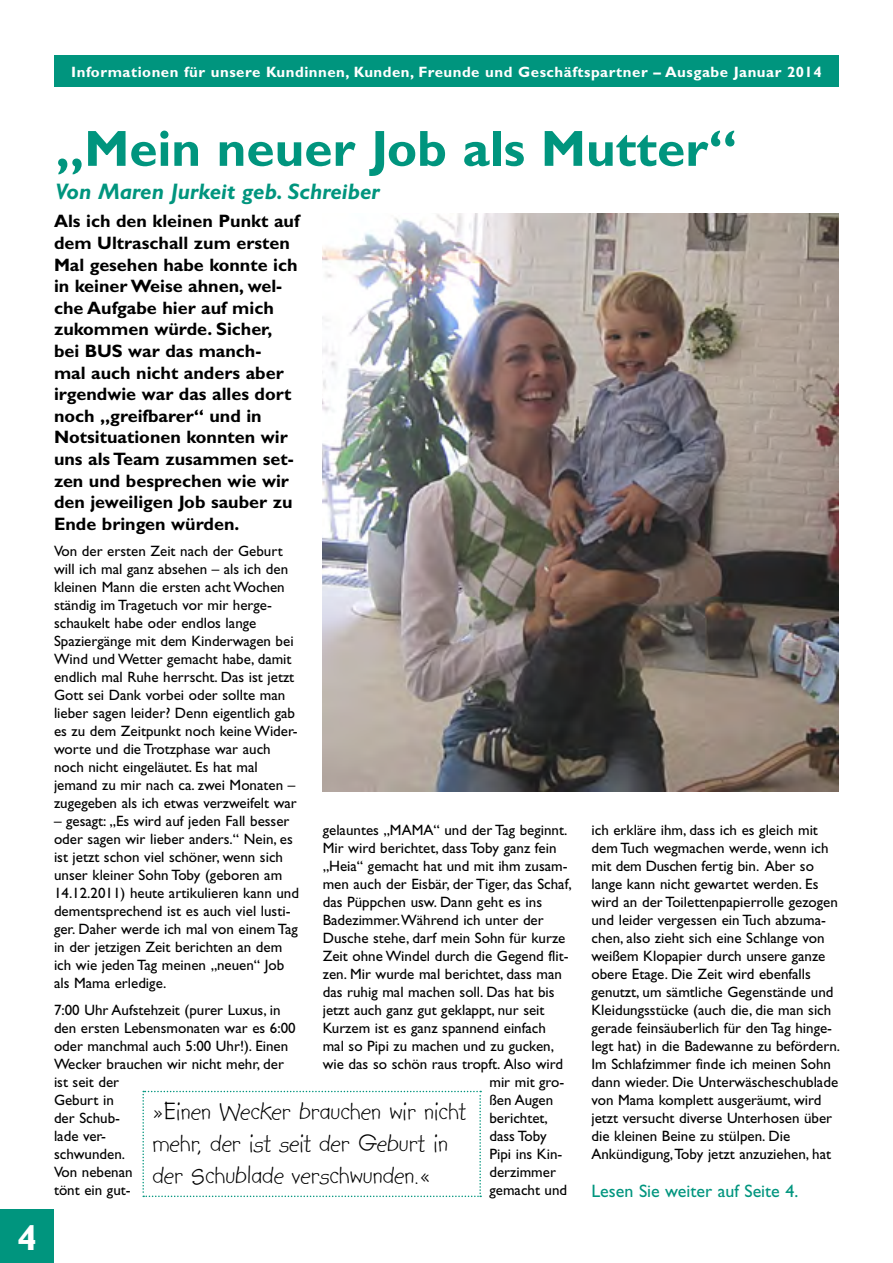
<style>
.page{position:relative;width:893px;height:1263px;background:#fff}
.page>*{position:absolute;margin:0;border:0;box-sizing:border-box;transform-origin:0 0}
.t1{font:700 51px "Gill Sans";color:#00957e}
.t2{font:700 36px "Gill Sans";color:#fff}
.t3{font:27px/32.4px "Kidprint";color:#000}
.t4{font:italic 700 22.5px "Gill Sans";color:#00957e}
.t5{font:700 18px/21.6px "Gill Sans";color:#000}
.t6{font:18px "Gill Sans";color:#00957e}
.t7{font:15px/18px "Gill Sans";color:#000}
.t8{font:700 15px "Gill Sans";letter-spacing:.035em;color:#fff}
</style>
<div class="page">
<div style="left:54px;top:55px;width:785px;height:32px;background:#00957e"></div>
<div style="left:0;top:1209px;width:54px;height:54px;background:#00957e"></div>
<img style="left:323px;top:214px;width:516px;height:577px">
<svg style="left:142px;top:1091px;width:339px;height:106px"></svg>
<p class="t8" style="left:71px;top:63px;width:752px">Informationen für unsere Kundinnen, Kunden, Freunde und Geschäftspartner – Ausgabe Januar 2014</p>
<h2 class="t2" style="left:17px;top:1216px;width:21px">4</h2>
<h1 class="t1" style="left:56px;top:118px;width:683px">„Mein neuer Job als Mutter“</h1>
<p class="t5" style="left:54px;top:210px;width:247px">Als ich den kleinen Punkt auf dem Ultraschall zum ersten<br>Mal gesehen habe konnte ich in keiner Weise ahnen, wel&shy;che Aufgabe hier auf mich zukommen würde. Sicher, bei BUS war das manch-<br>mal auch nicht anders aber irgendwie war das alles dort noch „greifbarer“ und in<br>Notsituationen konnten wir uns als Team zusammen set&shy;zen und besprechen wie wir den jeweiligen Job sauber zu<br>Ende bringen würden.</p>
<p class="t7" style="left:54px;top:542px;width:245px">Von der ersten Zeit nach der Geburt will ich mal ganz absehen – als ich den kleinen Mann die ersten acht Wochen ständig im Tragetuch vor mir herge&shy;schaukelt habe oder endlos lange Spaziergänge mit dem Kinderwagen bei Wind und Wetter gemacht habe, damit endlich mal Ruhe herrscht. Das ist jetzt Gott sei Dank vorbei oder sollte man lieber sagen leider? Denn eigentlich gab es zu dem Zeitpunkt noch keine Wider&shy;worte und die Trotzphase war auch noch nicht eingeläutet. Es hat mal jemand zu mir nach ca. zwei Monaten – zugegeben als ich etwas verzweifelt war</p>
<p class="t7" style="left:54px;top:812px;width:247px">– gesagt: „Es wird auf jeden Fall besser oder sagen wir lieber anders.“ Nein, es ist jetzt schon viel schöner, wenn sich unser kleiner Sohn Toby (geboren am 14.12.2011) heute artikulieren kann und dementsprechend ist es auch viel lusti&shy;ger. Daher werde ich mal von einem Tag in der jetzigen Zeit berichten an dem ich wie jeden Tag meinen „neuen“ Job als Mama erledige.</p>
<p class="t7" style="left:54px;top:1001px;width:243px">7:00 Uhr Aufstehzeit (purer Luxus, in den ersten Lebensmonaten war es 6:00 oder manchmal auch 5:00 Uhr!). Einen<br>Wecker brauchen wir nicht mehr, der ist seit der<br>Geburt in<br>der Schub-<br>lade ver-<br>schwunden.<br>Von nebenan<br>tönt ein gut-</p>
<h3 class="t4" style="left:56px;top:178px;width:326px">Von Maren Jurkeit geb. Schreiber</h3>
<p class="t7" style="left:323px;top:821px;width:246px">gelauntes „MAMA“ und der Tag beginnt.</p>
<p class="t7" style="left:323px;top:839px;width:235px">Mir wird berichtet, dass Toby ganz fein</p>
<p class="t7" style="left:323px;top:857px;width:246px">„Heia“ gemacht hat und mit ihm zusam-</p>
<p class="t7" style="left:323px;top:875px;width:250px">men auch der Eisbär, der Tiger, das Schaf,</p>
<p class="t7" style="left:323px;top:893px;width:221px">das Püppchen usw. Dann geht es ins</p>
<p class="t7" style="left:323px;top:911px;width:223px">Badezimmer. Während ich unter der</p>
<p class="t7" style="left:323px;top:929px;width:244px">Dusche stehe, darf mein Sohn für kurze</p>
<p class="t7" style="left:323px;top:947px;width:247px">Zeit ohne Windel durch die Gegend flit-</p>
<p class="t7" style="left:323px;top:965px;width:241px">zen. Mir wurde mal berichtet, dass man</p>
<p class="t7" style="left:323px;top:983px;width:233px">das ruhig mal machen soll. Das hat bis</p>
<p class="t7" style="left:323px;top:1001px;width:223px">jetzt auch ganz gut geklappt, nur seit</p>
<p class="t7" style="left:323px;top:1019px;width:225px">Kurzem ist es ganz spannend einfach</p>
<p class="t7" style="left:323px;top:1037px;width:233px">mal so Pipi zu machen und zu gucken,</p>
<p class="t7" style="left:323px;top:1055px;width:242px">wie das so schön raus tropft. Also wird</p>
<p class="t7" style="left:489px;top:1073px;width:76px">mir mit gro-</p>
<p class="t7" style="left:489px;top:1091px;width:65px">ßen Augen</p>
<p class="t7" style="left:489px;top:1109px;width:60px">berichtet,</p>
<p class="t7" style="left:489px;top:1127px;width:59px">dass Toby</p>
<p class="t7" style="left:489px;top:1145px;width:74px">Pipi ins Kin-</p>
<p class="t7" style="left:489px;top:1163px;width:68px">derzimmer</p>
<p class="t7" style="left:489px;top:1181px;width:79px">gemacht und</p>
<p class="t7" style="left:591px;top:821px;width:250px">ich erkläre ihm, dass ich es gleich mit dem Tuch wegmachen werde, wenn ich mit dem Duschen fertig bin. Aber so lange kann nicht gewartet werden. Es wird an der Toilettenpapierrolle gezogen und leider vergessen ein Tuch abzuma&shy;chen, also zieht sich eine Schlange von weißem Klopapier durch unsere ganze obere Etage. Die Zeit wird ebenfalls genutzt, um sämtliche Gegenstände und Kleidungsstücke (auch die, die man sich gerade feinsäuberlich für den Tag hinge&shy;legt hat) in die Badewanne zu befördern.<br>Im Schlafzimmer finde ich meinen Sohn dann wieder. Die Unterwäscheschublade von Mama komplett ausgeräumt, wird jetzt versucht diverse Unterhosen über die kleinen Beine zu stülpen. Die Ankündigung, Toby jetzt anzuziehen, hat</p>
<h3 class="t3" style="left:152px;top:1095px;width:315px">»Einen Wecker brauchen wir nicht mehr, der ist seit der Geburt in der Schublade verschwunden.«</h3>
<p class="t6" style="left:591px;top:1181px;width:208px">Lesen Sie weiter auf Seite 4.</p>
</div>
